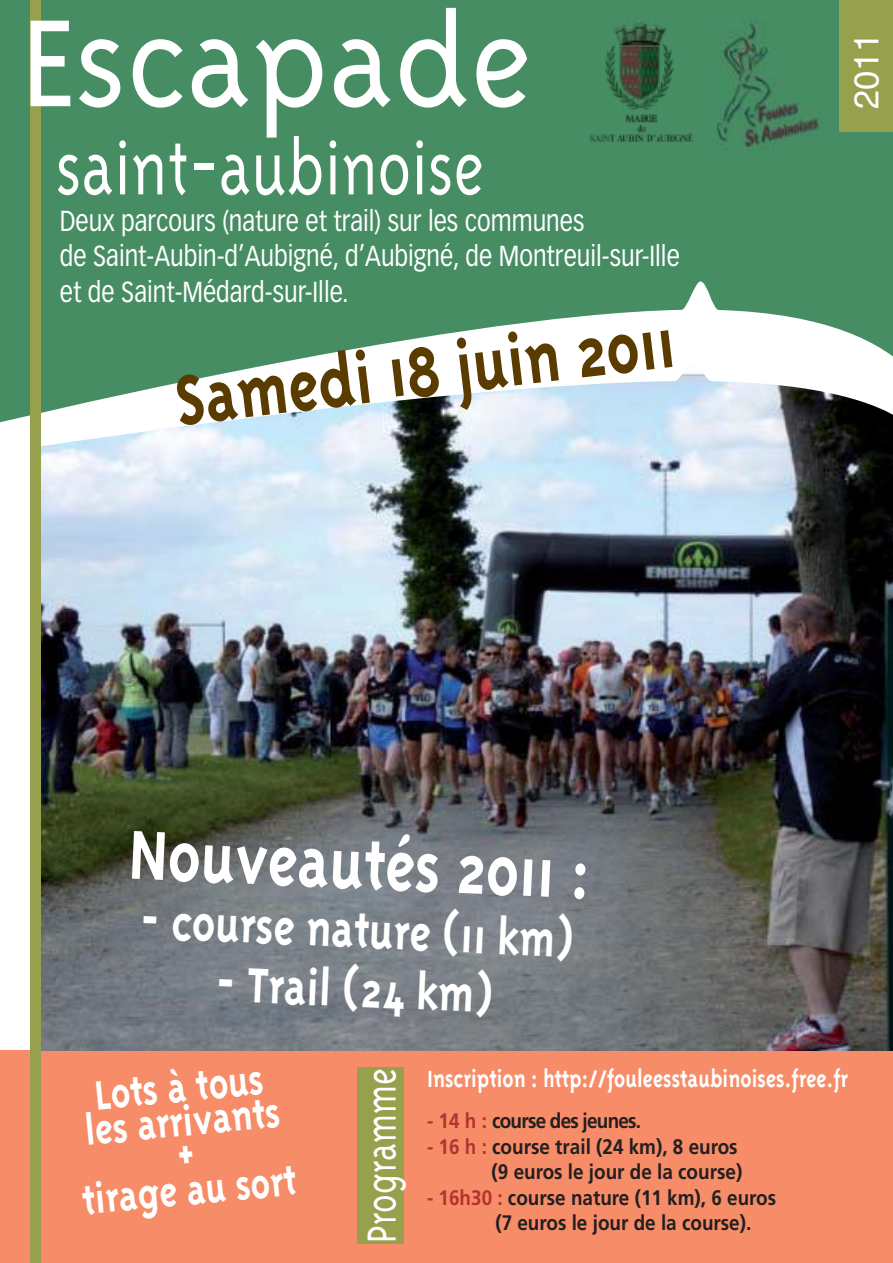
<style>
.page{position:relative;width:893px;height:1263px;background:#fff}
.page>*{position:absolute;margin:0;border:0;box-sizing:border-box;transform-origin:0 0}
.t1{font:300 142.5px "Triplex";color:#fff}
.t2{font:300 84.6px "Triplex";color:#fff;scale:.83 1}
.t3{font:700 80.1px "Triplex";color:#5a3b00;scale:.83 1}
.t4{font:700 79.35px "Triplex";color:#fff;scale:.83 1}
.t5{font:700 56.4px "Triplex";color:#fff;scale:.83 1}
.t6{font:700 47.25px/34.5px "Triplex";color:#fff;text-align:center;scale:.83 1}
.t7{font:300 46.8px "Triplex";color:#fff;scale:.83 1}
.t8{font:34.5px "Helvetica";color:#fff}
.t9{font:28.35px/35.4px "Vectora LH";color:#fff;scale:.83 1}
.t10{font:700 27px "Triplex";color:#fff;scale:.83 1}
.t11{font:700 21px/25.5px "Frutiger";color:#231f20;text-align:right;scale:.9 1}
.t12{font:700 21px "Frutiger";letter-spacing:-.04em;color:#231f20;scale:.9 1}
.s1{color:#b1342e}
</style>
<div class="page">
<div style="left:0;top:1050px;width:893px;height:213px;background:#f68c68"></div>
<img style="left:40px;top:457px;width:853px;height:593px">
<svg style="left:40px;top:428px;width:853px;height:29px;background:#b8c4cd"></svg>
<svg style="left:0;top:0;width:893px;height:428px;background:#68a07f"></svg>
<div style="left:839px;top:0;width:54px;height:131px;background:#97a04c"></div>
<div style="left:30px;top:0;width:10px;height:1263px;background:#97a04c"></div>
<div style="left:357px;top:1067px;width:47px;height:177px;background:#97a04c"></div>
<img style="left:717px;top:19px;width:107px;height:138px">
<img style="left:588px;top:19px;width:106px;height:137px">
<h1 class="t1" style="left:21px;top:5px;width:513px">Escapade</h1>
<h2 class="t2" style="left:56px;top:134px;width:517px">saint-aubinoise</h2>
<p class="t9" style="left:60px;top:205px;width:748px">Deux parcours (nature et trail) sur les communes<br>de Saint-Aubin-d’Aubigné, d’Aubigné, de Montreuil-sur-Ille et de Saint-Médard-sur-Ille.</p>
<h3 class="t3" style="left:172px;top:370px;width:606px;rotate:-7deg">Samedi 18 juin 2011</h3>
<h3 class="t4" style="left:130px;top:824px;width:558px;rotate:2deg">Nouveautés 2011 :</h3>
<h3 class="t5" style="left:142px;top:896px;width:524px;rotate:3deg">- course nature (11 km)</h3>
<h3 class="t5" style="left:218px;top:960px;width:335px;rotate:3deg">- Trail (24 km)</h3>
<p class="t8" style="left:854px;top:109px;width:78px;rotate:-90deg">2011</p>
<h3 class="t6" style="left:72px;top:1082px;width:260px;rotate:-5deg">Lots à tous les arrivants +<br>tirage au sort</h3>
<h3 class="t7" style="left:362px;top:1243px;width:212px;rotate:-90deg">Programme</h3>
<p class="t10" style="left:427px;top:1068px;width:509px">Inscription : http://fouleesstaubinoises.free.fr</p>
<p class="t12" style="left:427px;top:1113px;width:239px"><span class="s1">- 14 h :</span> course des jeunes.</p>
<p class="t11" style="left:427px;top:1135px;width:352px"><span class="s1">- 16 h :</span> course trail (24 km), 8 euros (9 euros le jour de la course)</p>
<p class="t11" style="left:495px;top:1186px;width:313px;text-align:left;text-indent:-68px"><span class="s1">- 16h30 :</span> course nature (11 km), 6 euros (7 euros le jour de la course).</p>
</div>
